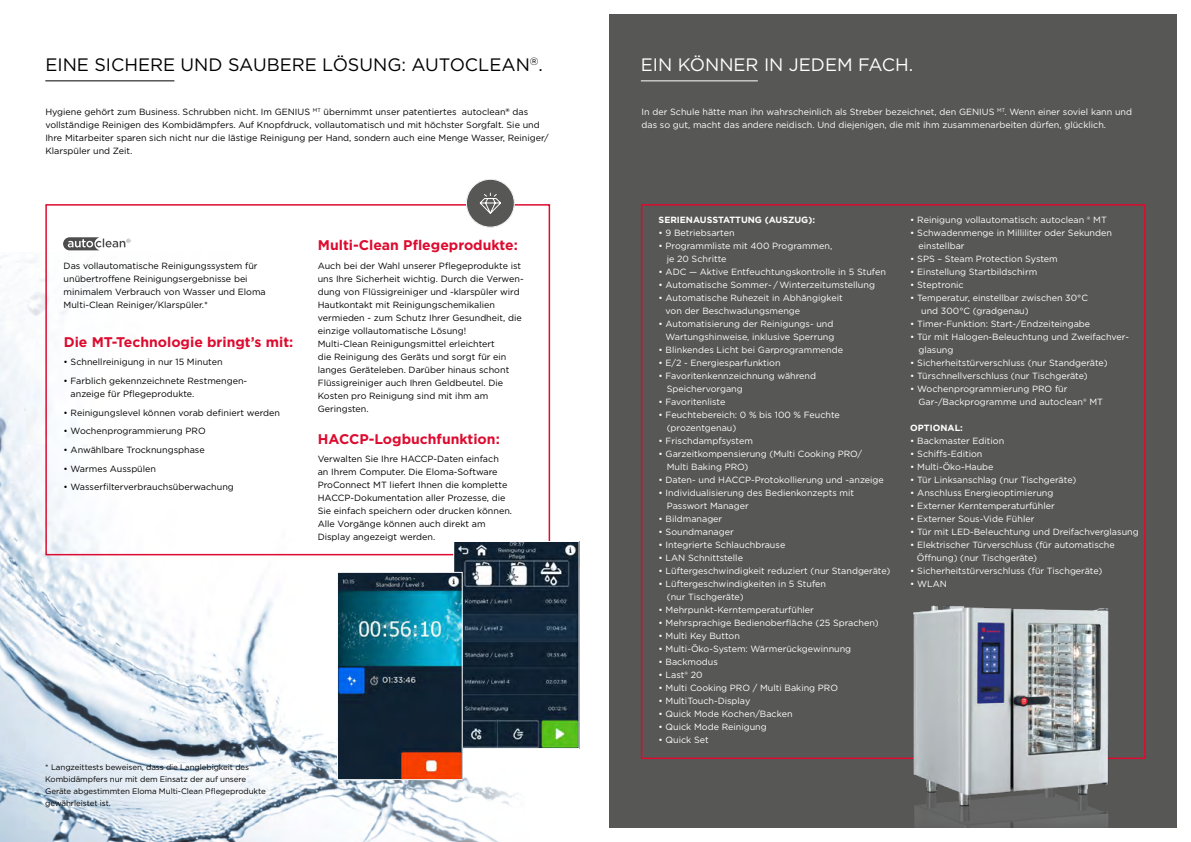
<style>
.page{position:relative;width:1191px;height:842px;background:#fff}
.page>*{position:absolute;margin:0;border:0;box-sizing:border-box;transform-origin:0 0}
.t1{font:18px "Gotham";color:#000}
.t2{font:18px "Gotham";color:#fff}
.t3{font:700 14px "Gotham";color:#dd0b2f}
.t4{font:9px/13px "Gotham";color:#fff}
.Absatzformat_1{font:9px/13px "Gotham";color:#000}
.t5{font:700 9px "Gotham";color:#fff}
.t6{font:8px/12px "Gotham";letter-spacing:-.01em;color:#000}
</style>
<div class="page">
<img style="left:0;top:518px;width:580px;height:324px">
<hr style="left:45px;top:80px;width:129px;height:1px;background:#000">
<div style="left:45px;top:204px;width:505px;height:351px;border:2px solid #dd0b2f"></div>
<div style="left:466px;top:179px;width:48px;height:48px;background:#575756;border-radius:50%"></div>
<div style="left:466px;top:179px;width:48px;height:48px;border:1px solid #fff;border-radius:50%"></div>
<svg style="left:479px;top:193px;width:22px;height:21px"></svg>
<img style="left:455px;top:543px;width:122px;height:204px">
<div style="left:453px;top:541px;width:126px;height:208px;border:1px solid #fff"></div>
<img style="left:339px;top:574px;width:121px;height:204px">
<div style="left:337px;top:572px;width:125px;height:208px;border:1px solid #fff"></div>
<svg style="left:63px;top:237px;width:67px;height:13px"></svg>
<div style="left:609px;top:14px;width:567px;height:814px;background:#575756"></div>
<div style="left:641px;top:204px;width:504px;height:555px;border:2px solid #dd0b2f"></div>
<hr style="left:641px;top:80px;width:117px;height:1px;background:#fff">
<img style="left:907px;top:605px;width:210px;height:223px">
<p class="t1" style="left:45px;top:53px;width:499px">EINE SICHERE UND SAUBERE LÖSUNG: AUTOCLEAN<sup>®</sup>.</p>
<p class="Absatzformat_1" style="left:45px;top:105px;width:484px">Hygiene gehört zum Business. Schrubben nicht. Im GENIUS <sup>MT</sup> übernimmt unser patentiertes autoclean<sup>®</sup> das</p>
<p class="Absatzformat_1" style="left:45px;top:118px;width:505px">vollständige Reinigen des Kombidämpfers. Auf Knopfdruck, vollautomatisch und mit höchster Sorgfalt. Sie und<br>Ihre Mitarbeiter sparen sich nicht nur die lästige Reinigung per Hand, sondern auch eine Menge Wasser, Reiniger/<br>Klarspüler und Zeit.</p>
<p class="Absatzformat_1" style="left:64px;top:259px;width:204px">Das vollautomatische Reinigungssystem für unübertroffene Reinigungsergebnisse bei minimalem Verbrauch von Wasser und Eloma Multi-Clean Reiniger/Klarspüler.*</p>
<p class="t3" style="left:64px;top:332px;width:231px">Die MT-Technologie bringt’s mit:</p>
<p class="Absatzformat_1" style="left:64px;top:355px;width:160px">• Schnellreinigung in nur 15 Minuten</p>
<p class="Absatzformat_1" style="left:71px;top:374px;width:178px;text-indent:-7px">• Farblich gekennzeichnete Restmengen&shy;anzeige für Pflegeprodukte.</p>
<p class="Absatzformat_1" style="left:64px;top:406px;width:218px">• Reinigungslevel können vorab definiert werden</p>
<p class="Absatzformat_1" style="left:64px;top:424px;width:143px">• Wochenprogrammierung PRO</p>
<p class="Absatzformat_1" style="left:64px;top:443px;width:143px">• Anwählbare Trocknungsphase</p>
<p class="Absatzformat_1" style="left:64px;top:462px;width:94px">• Warmes Ausspülen</p>
<p class="Absatzformat_1" style="left:64px;top:480px;width:172px">• Wasserfilterverbrauchsüberwachung</p>
<p class="t3" style="left:318px;top:236px;width:201px">Multi-Clean Pflegeprodukte:</p>
<p class="Absatzformat_1" style="left:318px;top:259px;width:207px">Auch bei der Wahl unserer Pflegeprodukte ist uns Ihre Sicherheit wichtig. Durch die Verwen&shy;dung von Flüssigreiniger und -klarspüler wird Hautkontakt mit Reinigungschemikalien vermieden - zum Schutz Ihrer Gesundheit, die einzige vollautomatische Lösung!<br>Multi-Clean Reinigungsmittel erleichtert<br>die Reinigung des Geräts und sorgt für ein langes Geräteleben. Darüber hinaus schont Flüssigreiniger auch Ihren Geldbeutel. Die Kosten pro Reinigung sind mit ihm am Geringsten.</p>
<p class="t3" style="left:318px;top:429px;width:183px">HACCP-Logbuchfunktion:</p>
<p class="Absatzformat_1" style="left:318px;top:453px;width:196px">Verwalten Sie Ihre HACCP-Daten einfach<br>an Ihrem Computer. Die Eloma-Software ProConnect MT liefert Ihnen die komplette HACCP-Dokumentation aller Prozesse, die Sie einfach speichern oder drucken können.<br>Alle Vorgänge können auch direkt am Display angezeigt werden.</p>
<p class="t6" style="left:45px;top:761px;width:222px">* Langzeittests beweisen, dass die Langlebigkeit des Kombidämpfers nur mit dem Einsatz der auf unsere Geräte abgestimmten Eloma Multi-Clean Pflegeprodukte gewährleistet ist.</p>
<p class="t2" style="left:641px;top:53px;width:274px">EIN KÖNNER IN JEDEM FACH.</p>
<p class="t4" style="left:641px;top:105px;width:492px">In der Schule hätte man ihn wahrscheinlich als Streber bezeichnet, den GENIUS <sup>MT</sup>. Wenn einer soviel kann und das so gut, macht das andere neidisch. Und diejenigen, die mit ihm zusammenarbeiten dürfen, glücklich.</p>
<p class="t5" style="left:658px;top:213px;width:158px">SERIENAUSSTATTUNG (AUSZUG):</p>
<p class="t4" style="left:658px;top:226px;width:78px">• 9 Betriebsarten</p>
<p class="t4" style="left:666px;top:239px;width:167px;text-indent:-8px">• Programmliste mit 400 Programmen, je 20 Schritte</p>
<p class="t4" style="left:658px;top:265px;width:229px">• ADC — Aktive Entfeuchtungskontrolle in 5 Stufen</p>
<p class="t4" style="left:658px;top:278px;width:218px">• Automatische Sommer- / Winterzeitumstellung</p>
<p class="t4" style="left:658px;top:291px;width:186px">• Automatische Ruhezeit in Abhängigkeit</p>
<p class="t4" style="left:665px;top:304px;width:136px">von der Beschwadungsmenge</p>
<p class="t4" style="left:658px;top:317px;width:177px;text-align:right">• Automatisierung der Reinigungs- und<br>Wartungshinweise, inklusive Sperrung</p>
<p class="t4" style="left:658px;top:343px;width:186px">• Blinkendes Licht bei Garprogrammende</p>
<p class="t4" style="left:658px;top:356px;width:124px">• E/2 - Energiesparfunktion</p>
<p class="t4" style="left:666px;top:369px;width:151px;text-indent:-8px">• Favoritenkennzeichnung während<br>Speichervorgang</p>
<p class="t4" style="left:658px;top:395px;width:68px">• Favoritenliste</p>
<p class="t4" style="left:666px;top:408px;width:175px;text-indent:-8px">• Feuchtebereich: 0 % bis 100 % Feuchte (prozentgenau)</p>
<p class="t4" style="left:658px;top:434px;width:96px">• Frischdampfsystem</p>
<p class="t4" style="left:667px;top:447px;width:197px;text-indent:-8px">• Garzeitkompensierung (Multi Cooking PRO/<br>Multi Baking PRO)</p>
<p class="t4" style="left:658px;top:473px;width:227px">• Daten- und HACCP-Protokollierung und -anzeige</p>
<p class="t4" style="left:667px;top:486px;width:189px;text-indent:-8px">• Individualisierung des Bedienkonzepts mit<br>Passwort Manager</p>
<p class="t4" style="left:658px;top:512px;width:65px">• Bildmanager</p>
<p class="t4" style="left:658px;top:525px;width:77px">• Soundmanager</p>
<p class="t4" style="left:658px;top:538px;width:128px">• Integrierte Schlauchbrause</p>
<p class="t4" style="left:658px;top:551px;width:86px">• LAN Schnittstelle</p>
<p class="t4" style="left:658px;top:564px;width:233px">• Lüftergeschwindigkeit reduziert (nur Standgeräte)</p>
<p class="t4" style="left:667px;top:577px;width:161px;text-indent:-8px">• Lüftergeschwindigkeiten in 5 Stufen (nur Tischgeräte)</p>
<p class="t4" style="left:658px;top:603px;width:157px">• Mehrpunkt-Kerntemperaturfühler</p>
<p class="t4" style="left:658px;top:616px;width:222px">• Mehrsprachige Bedienoberfläche (25 Sprachen)</p>
<p class="t4" style="left:658px;top:629px;width:83px">• Multi Key Button</p>
<p class="t4" style="left:658px;top:642px;width:194px">• Multi-Öko-System: Wärmerückgewinnung</p>
<p class="t4" style="left:658px;top:655px;width:61px">• Backmodus</p>
<p class="t4" style="left:658px;top:668px;width:45px">• Last® 20</p>
<p class="t4" style="left:658px;top:681px;width:181px">• Multi Cooking PRO / Multi Baking PRO</p>
<p class="t4" style="left:658px;top:694px;width:93px">• MultiTouch-Display</p>
<p class="t4" style="left:658px;top:707px;width:135px">• Quick Mode Kochen/Backen</p>
<p class="t4" style="left:658px;top:720px;width:110px">• Quick Mode Reinigung</p>
<p class="t4" style="left:658px;top:733px;width:52px">• Quick Set</p>
<p class="t4" style="left:910px;top:213px;width:198px">• Reinigung vollautomatisch: autoclean ® MT</p>
<p class="t4" style="left:918px;top:226px;width:195px;text-indent:-8px">• Schwadenmenge in Milliliter oder Sekunden einstellbar</p>
<p class="t4" style="left:910px;top:252px;width:149px">• SPS – Steam Protection System</p>
<p class="t4" style="left:910px;top:265px;width:128px">• Einstellung Startbildschirm</p>
<p class="t4" style="left:910px;top:278px;width:55px">• Steptronic</p>
<p class="t4" style="left:921px;top:291px;width:168px;text-indent:-11px">• Temperatur, einstellbar zwischen 30°C und 300°C (gradgenau)</p>
<p class="t4" style="left:910px;top:317px;width:181px">• Timer-Funktion: Start-/Endzeiteingabe</p>
<p class="t4" style="left:918px;top:330px;width:212px;text-indent:-8px">• Tür mit Halogen-Beleuchtung und Zweifachver&shy;glasung</p>
<p class="t4" style="left:910px;top:356px;width:199px">• Sicherheitstürverschluss (nur Standgeräte)</p>
<p class="t4" style="left:910px;top:369px;width:179px">• Türschnellverschluss (nur Tischgeräte)</p>
<p class="t4" style="left:918px;top:382px;width:186px;text-indent:-8px">• Wochenprogrammierung PRO für<br>Gar-/Backprogramme und autoclean® MT</p>
<p class="t5" style="left:910px;top:421px;width:54px">OPTIONAL:</p>
<p class="t4" style="left:910px;top:434px;width:95px">• Backmaster Edition</p>
<p class="t4" style="left:910px;top:447px;width:74px">• Schiffs-Edition</p>
<p class="t4" style="left:910px;top:460px;width:85px">• Multi-Öko-Haube</p>
<p class="t4" style="left:910px;top:473px;width:167px">• Tür Linksanschlag (nur Tischgeräte)</p>
<p class="t4" style="left:910px;top:486px;width:145px">• Anschluss Energieoptimierung</p>
<p class="t4" style="left:910px;top:499px;width:146px">• Externer Kerntemperaturfühler</p>
<p class="t4" style="left:910px;top:512px;width:126px">• Externer Sous-Vide Fühler</p>
<p class="t4" style="left:910px;top:525px;width:230px">• Tür mit LED-Beleuchtung und Dreifachverglasung</p>
<p class="t4" style="left:916px;top:538px;width:199px;text-indent:-7px">• Elektrischer Türverschluss (für automatische<br>Öffnung) (nur Tischgeräte)</p>
<p class="t4" style="left:910px;top:564px;width:194px">• Sicherheitstürverschluss (für Tischgeräte)</p>
<p class="t4" style="left:910px;top:577px;width:38px">• WLAN</p>
</div>
